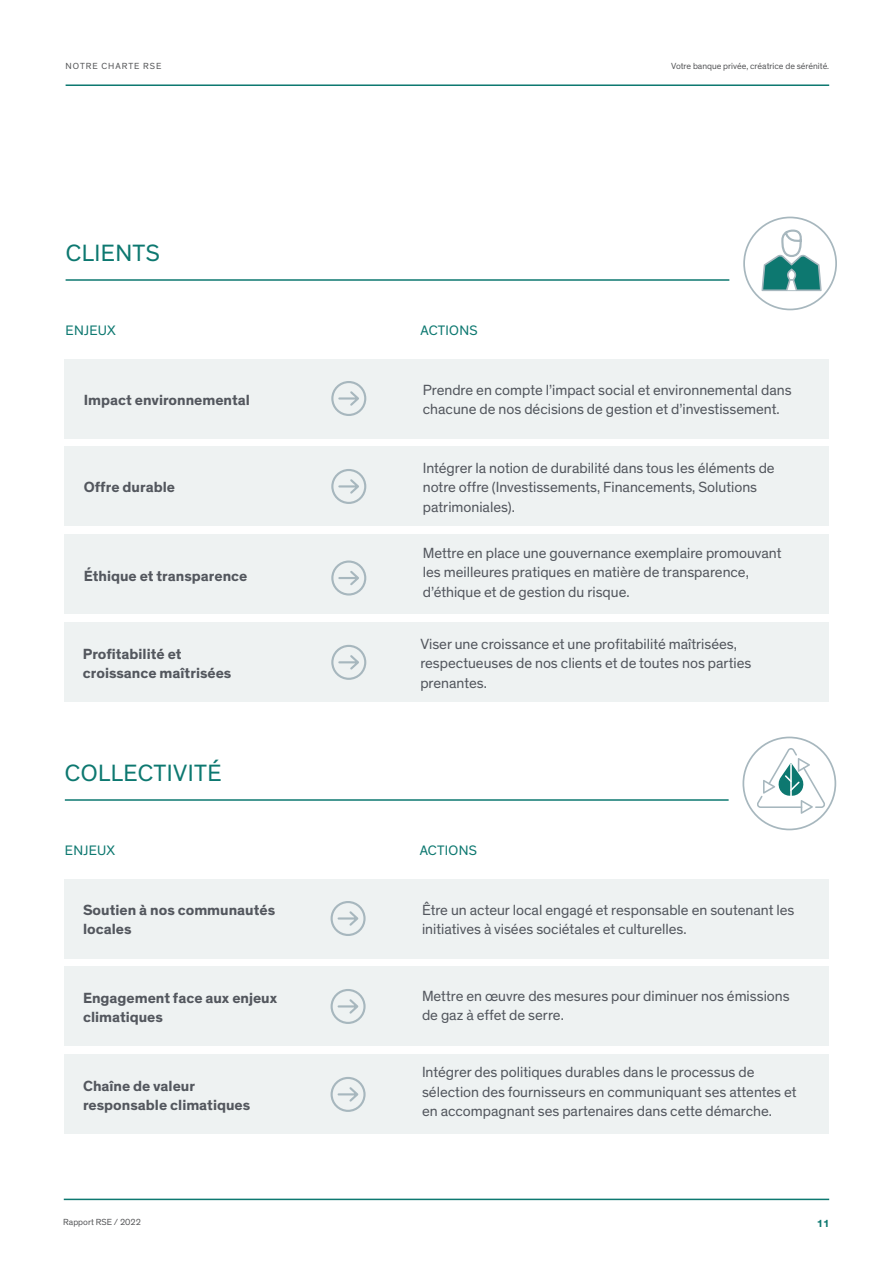
<style>
.page{position:relative;width:893px;height:1263px;background:#fff}
.page>*{position:absolute;margin:0;border:0;box-sizing:border-box;transform-origin:0 0}
.t1{font:24px "Theinhardt";letter-spacing:.02em;color:#0d7870}
.t2{font:15px/19.5px "Theinhardt";color:#53575e}
.t3{font:700 15px/19.5px "Theinhardt";color:#53575e}
.t4{font:13.95px "Theinhardt";letter-spacing:.02em;color:#0d7870}
.t5{font:700 10.5px "Theinhardt";color:#0d7870}
.t6{font:9px "Theinhardt";color:#57585a}
.t7{font:9px "Theinhardt";letter-spacing:.11em;color:#57585a}
</style>
<div class="page">
<div style="left:65px;top:359px;width:764px;height:79px;background:#eef2f2"></div>
<div style="left:64px;top:879px;width:764px;height:79px;background:#eef2f2"></div>
<div style="left:65px;top:447px;width:764px;height:79px;background:#eef2f2"></div>
<div style="left:64px;top:967px;width:764px;height:79px;background:#eef2f2"></div>
<div style="left:65px;top:535px;width:764px;height:79px;background:#eef2f2"></div>
<div style="left:64px;top:1055px;width:764px;height:79px;background:#eef2f2"></div>
<div style="left:65px;top:623px;width:764px;height:79px;background:#eef2f2"></div>
<svg style="left:331px;top:381px;width:36px;height:35px"></svg>
<svg style="left:330px;top:901px;width:36px;height:35px"></svg>
<svg style="left:331px;top:469px;width:36px;height:35px"></svg>
<svg style="left:330px;top:989px;width:36px;height:35px"></svg>
<svg style="left:331px;top:560px;width:36px;height:36px"></svg>
<svg style="left:330px;top:1077px;width:36px;height:35px"></svg>
<svg style="left:331px;top:644px;width:36px;height:36px"></svg>
<hr style="left:66px;top:84px;width:763px;height:2px;background:#0d7870">
<hr style="left:66px;top:279px;width:663px;height:2px;background:#0d7870">
<hr style="left:65px;top:799px;width:664px;height:2px;background:#0d7870">
<div style="left:743px;top:217px;width:94px;height:93px;border:2px solid #a7b7be;border-radius:50%"></div>
<div style="left:742px;top:737px;width:94px;height:93px;border:2px solid #a7b7be;border-radius:50%"></div>
<hr style="left:64px;top:1198px;width:765px;height:2px;background:#0d7870">
<svg style="left:761px;top:227px;width:61px;height:64px"></svg>
<svg style="left:757px;top:748px;width:68px;height:66px"></svg>
<p class="t7" style="left:66px;top:61px;width:97px">NOTRE CHARTE RSE</p>
<h1 class="t1" style="left:66px;top:239px;width:96px">CLIENTS</h1>
<p class="t4" style="left:66px;top:323px;width:52px">ENJEUX</p>
<p class="t3" style="left:84px;top:390px;width:168px">Impact environnemental</p>
<p class="t3" style="left:84px;top:478px;width:93px">Offre durable</p>
<p class="t3" style="left:84px;top:566px;width:165px">Éthique et transparence</p>
<p class="t3" style="left:83px;top:644px;width:150px">Profitabilité et croissance maîtrisées</p>
<h1 class="t1" style="left:65px;top:759px;width:158px">COLLECTIVITÉ</h1>
<p class="t4" style="left:65px;top:843px;width:52px">ENJEUX</p>
<p class="t3" style="left:83px;top:900px;width:194px">Soutien à nos communautés locales</p>
<p class="t3" style="left:83px;top:988px;width:196px">Engagement face aux enjeux climatiques</p>
<p class="t3" style="left:83px;top:1076px;width:169px">Chaîne de valeur responsable climatiques</p>
<p class="t4" style="left:420px;top:323px;width:59px">ACTIONS</p>
<p class="t6" style="left:671px;top:61px;width:160px">Votre banque privée, créatrice de sérénité.</p>
<p class="t2" style="left:423px;top:380px;width:370px">Prendre en compte l’impact social et environnemental dans chacune de nos décisions de gestion et d’investissement.</p>
<p class="t2" style="left:423px;top:459px;width:353px">Intégrer la notion de durabilité dans tous les éléments de notre offre (Investissements, Financements, Solutions patrimoniales).</p>
<p class="t2" style="left:423px;top:543px;width:360px">Mettre en place une gouvernance exemplaire promouvant les meilleures pratiques en matière de transparence, d’éthique et de gestion du risque.</p>
<p class="t2" style="left:420px;top:634px;width:333px">Viser une croissance et une profitabilité maîtrisées, respectueuses de nos clients et de toutes nos parties prenantes.</p>
<p class="t4" style="left:420px;top:843px;width:59px">ACTIONS</p>
<p class="t2" style="left:422px;top:900px;width:374px">Être un acteur local engagé et responsable en soutenant les initiatives à visées sociétales et culturelles.</p>
<p class="t2" style="left:422px;top:986px;width:369px">Mettre en œuvre des mesures pour diminuer nos émissions de gaz à effet de serre.</p>
<p class="t2" style="left:422px;top:1063px;width:376px">Intégrer des politiques durables dans le processus de sélection des fournisseurs en communiquant ses attentes et en accompagnant ses partenaires dans cette démarche.</p>
<p class="t6" style="left:63px;top:1217px;width:79px">Rapport RSE / 2022</p>
<p class="t5" style="left:817px;top:1216px;width:14px">11</p>
</div>
